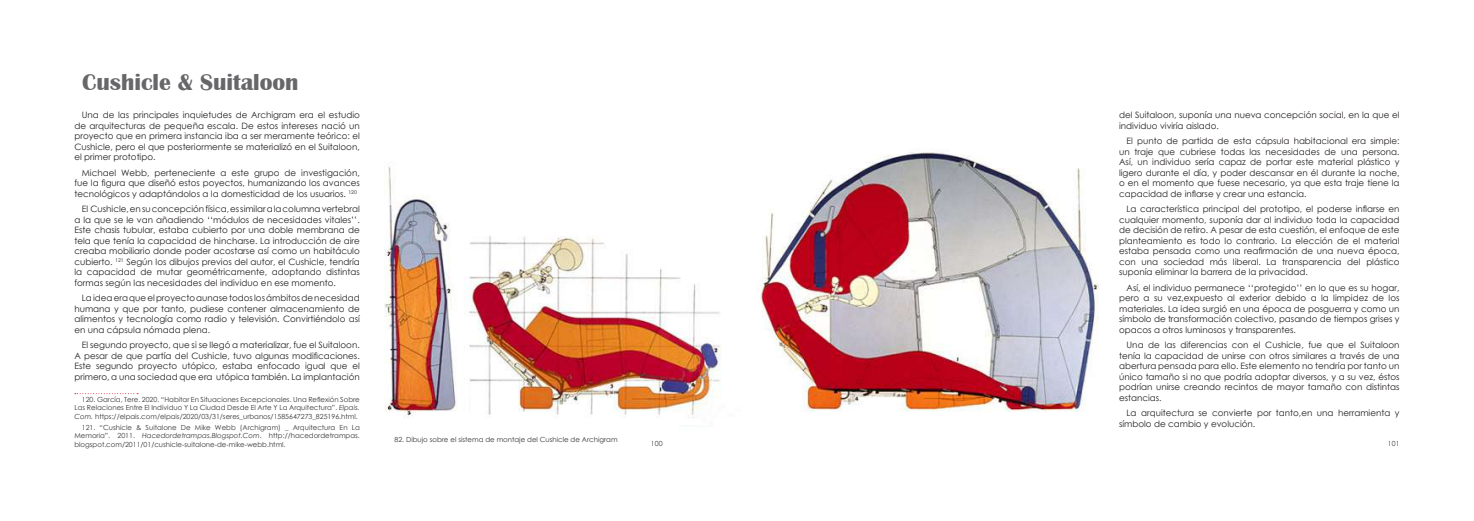
<style>
.page{position:relative;width:1474px;height:521px;background:#fff}
.page>*{position:absolute;margin:0;border:0;box-sizing:border-box;transform-origin:0 0}
.t1{font:700 23.62px "Britannic";color:#67676a}
.t2{font:8.75px/10.5px "Century Gothic";color:#231f20;text-align:justify}
.t3{font:7px/8.4px "Century Gothic";color:#363536;text-align:justify}
.s1{font-style:italic}
</style>
<div class="page">
<svg style="left:75px;top:393px;width:63px;height:1px"></svg>
<img style="left:384px;top:152px;width:714px;height:266px">
<h1 class="t1" style="left:82px;top:69px;width:218px">Cushicle &amp; Suitaloon</h1>
<p class="t2" style="left:74px;top:110px;width:287px;text-indent:7px">Una de las principales inquietudes de Archigram era el estudio de arquitecturas de pequeña escala. De estos intereses nació un proyecto que en primera instancia iba a ser meramente teórico: el Cushicle, pero el que posteriormente se materializó en el Suitaloon, el primer prototipo.</p>
<p class="t2" style="left:74px;top:167px;width:287px;text-indent:7px">Michael Webb, perteneciente a este grupo de investigación, fue la figura que diseñó estos poyectos, humanizando los avances tecnológicos y adaptándolos a la domesticidad de los usuarios. <sup>120</sup></p>
<p class="t2" style="left:74px;top:204px;width:287px;text-indent:7px">El Cushicle, en su concepción física, es similar a la columna vertebral a la que se le van añadiendo ‘‘módulos de necesidades vitales’’.<br>Este chasis tubular, estaba cubierto por una doble membrana de tela que tenía la capacidad de hincharse. La introducción de aire creaba mobiliario donde poder acostarse así como un habitáculo cubierto. <sup>121</sup> Según los dibujos previos del autor, el Cushicle, tendría la capacidad de mutar geométricamente, adoptando distintas formas según las necesidades del individuo en ese momento.</p>
<p class="t2" style="left:74px;top:293px;width:287px;text-indent:7px">La idea era que el proyecto aunase todos los ámbitos de necesidad humana y que por tanto, pudiese contener almacenamiento de alimentos y tecnología como radio y televisión. Convirtiéndolo así en una cápsula nómada plena.</p>
<p class="t2" style="left:74px;top:339px;width:287px;text-indent:7px">El segundo proyecto, que si se llegó a materializar, fue el Suitaloon.<br>A pesar de que partía del Cushicle, tuvo algunas modificaciones.<br>Este segundo proyecto utópico, estaba enfocado igual que el primero, a una sociedad que era utópica también. La implantación</p>
<p class="t3" style="left:74px;top:395px;width:287px;text-indent:7px">120. García, Tere. 2020. “Habitar En Situaciones Excepcionales. Una Reflexión Sobre Las Relaciones Entre El Individuo Y La Ciudad Desde El Arte Y La Arquitectura”. <span class="s1">Elpais.<br>Com.</span> https://elpais.com/elpais/2020/03/31/seres_urbanos/1585647273_825196.html.</p>
<p class="t3" style="left:74px;top:423px;width:287px;text-indent:7px">121. “Cushicle &amp; Suitalone De Mike Webb (Archigram) _ Arquitectura En La Memoria”. 2011. <span class="s1">Hacedordetrampas.Blogspot.Com</span>. http://hacedordetrampas. blogspot.com/2011/01/cushicle-suitalone-de-mike-webb.html.</p>
<p class="t3" style="left:394px;top:435px;width:224px">82. Dibujo sobre el sistema de montaje del Cushicle de Archigram</p>
<p class="t2" style="left:1119px;top:110px;width:282px">del Suitaloon, suponía una nueva concepción social, en la que el individuo viviría aislado.</p>
<p class="t2" style="left:1119px;top:136px;width:282px;text-indent:7px">El punto de partida de esta cápsula habitacional era simple: un traje que cubriese todas las necesidades de una persona.<br>Así, un individuo sería capaz de portar este material plástico y ligero durante el día, y poder descansar en él durante la noche, o en el momento que fuese necesario, ya que esta traje tiene la capacidad de inflarse y crear una estancia.</p>
<p class="t2" style="left:1119px;top:204px;width:282px;text-indent:7px">La característica principal del prototipo, el poderse inflarse en cualquier momento, suponía dar al individuo toda la capacidad de decisión de retiro. A pesar de esta cuestión, el enfoque de este planteamiento es todo lo contrario. La elección de el material estaba pensada como una reafirmación de una nueva época, con una sociedad más liberal. La transparencia del plástico suponía eliminar la barrera de la privacidad.</p>
<p class="t2" style="left:1119px;top:282px;width:282px;text-indent:7px">Así, el individuo permanece ‘‘protegido’’ en lo que es su hogar, pero a su vez,expuesto al exterior debido a la limpidez de los materiales. La idea surgió en una época de posguerra y como un símbolo de transformación colectivo, pasando de tiempos grises y opacos a otros luminosos y transparentes.</p>
<p class="t2" style="left:1119px;top:339px;width:282px;text-indent:7px">Una de las diferencias con el Cushicle, fue que el Suitaloon tenía la capacidad de unirse con otros similares a través de una abertura pensada para ello. Este elemento no tendría por tanto un único tamaño si no que podría adoptar diversos, y a su vez, éstos podrían unirse creando recintos de mayor tamaño con distintas estancias.</p>
<p class="t2" style="left:1119px;top:407px;width:282px;text-indent:7px">La arquitectura se convierte por tanto,en una herramienta y símbolo de cambio y evolución.</p>
<p class="t3" style="left:651px;top:439px;width:13px">100</p>
<p class="t3" style="left:1387px;top:439px;width:13px">101</p>
</div>
